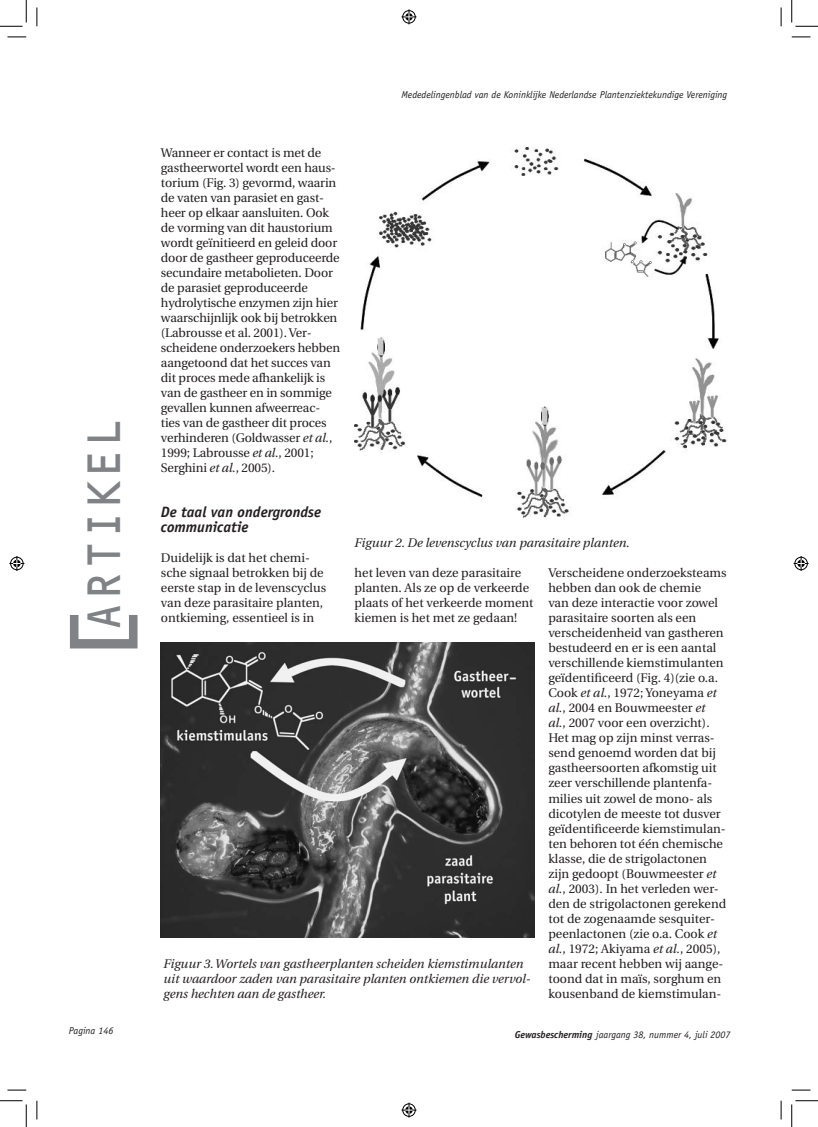
<style>
.page{position:relative;width:818px;height:1127px;background:#fff}
.page>*{position:absolute;margin:0;border:0;box-sizing:border-box;transform-origin:0 0}
.t1{font:91.25px "OCR C Regular";color:#808285}
.t2{font:48px "OCR C Regular";color:#808285;scale:.88 1}
.t3{font:italic 700 15px/15px "Officina Sans";color:#231f20}
.t4{font:12.5px/15px "Utopia";color:#231f20}
.t5{font:italic 12.5px/15px "Utopia";color:#231f20}
.t6{font:italic 10px "Officina Sans";color:#231f20}
.s1{font-style:italic}
.s2{font-weight:700}
</style>
<div class="page">
<img style="left:355px;top:148px;width:372px;height:370px">
<img style="left:161px;top:642px;width:373px;height:295px">
<svg style="left:8px;top:36px;width:18px;height:2px"></svg>
<svg style="left:792px;top:36px;width:18px;height:2px"></svg>
<svg style="left:8px;top:1089px;width:18px;height:1px"></svg>
<svg style="left:792px;top:1089px;width:18px;height:1px"></svg>
<svg style="left:36px;top:8px;width:2px;height:18px"></svg>
<svg style="left:36px;top:1100px;width:2px;height:19px"></svg>
<svg style="left:780px;top:8px;width:2px;height:18px"></svg>
<svg style="left:780px;top:1100px;width:2px;height:19px"></svg>
<svg style="left:0;top:0;width:27px;height:27px"></svg>
<svg style="left:0;top:1100px;width:27px;height:26px"></svg>
<svg style="left:791px;top:0;width:27px;height:27px"></svg>
<svg style="left:791px;top:1100px;width:27px;height:26px"></svg>
<svg style="left:401px;top:9px;width:15px;height:15px"></svg>
<svg style="left:401px;top:1102px;width:15px;height:15px"></svg>
<svg style="left:9px;top:556px;width:15px;height:15px"></svg>
<svg style="left:793px;top:556px;width:15px;height:15px"></svg>
<h2 class="t2" style="left:82px;top:631px;width:245px;rotate:-90deg">ARTIKEL</h2>
<h1 class="t1" style="left:65px;top:664px;width:67px;rotate:-90deg">[</h1>
<p class="t6" style="left:401px;top:88px;width:327px">Mededelingenblad van de Koninklijke Nederlandse Plantenziektekundige Vereniging</p>
<p class="t4" style="left:161px;top:145px;width:181px">Wanneer er contact is met de gastheerwortel wordt een haus&shy;torium (Fig. 3) gevormd, waarin de vaten van parasiet en gast&shy;heer op elkaar aansluiten. Ook de vorming van dit haustorium wordt geïnitieerd en geleid door door de gastheer geproduceerde secundaire metabolieten. Door de parasiet geproduceerde hydrolytische enzymen zijn hier waarschijnlijk ook bij betrokken (Labrousse et al. 2001). Ver&shy;scheidene onderzoekers hebben aangetoond dat het succes van dit proces mede afhankelijk is van de gastheer en in sommige gevallen kunnen afweerreac&shy;ties van de gastheer dit proces verhinderen (Goldwasser <span class="s1">et al.</span>,<br>1999; Labrousse <span class="s1">et al.</span>, 2001;<br>Serghini <span class="s1">et al.</span>, 2005).</p>
<p class="t3" style="left:161px;top:504px;width:162px">De taal van ondergrondse communicatie</p>
<p class="t4" style="left:161px;top:550px;width:167px">Duidelijk is dat het chemi&shy;sche signaal betrokken bij de eerste stap in de levenscyclus van deze parasitaire planten, ontkieming, essentieel is in</p>
<p class="t5" style="left:355px;top:535px;width:277px">Figuur 2. De levenscyclus van parasitaire planten.</p>
<p class="t4" style="left:355px;top:565px;width:180px">het leven van deze parasitaire planten. Als ze op de verkeerde plaats of het verkeerde moment kiemen is het met ze gedaan!</p>
<p class="t4" style="left:548px;top:565px;width:180px">Verscheidene onderzoeksteams hebben dan ook de chemie<br>van deze interactie voor zowel parasitaire soorten als een verscheidenheid van gastheren bestudeerd en er is een aantal verschillende kiemstimulanten geïdentificeerd (Fig. 4)(zie o.a.<br>Cook <span class="s1">et al.</span>, 1972; Yoneyama <span class="s1">et al.</span>, 2004 en Bouwmeester <span class="s1">et<br>al.</span>, 2007 voor een overzicht).<br>Het mag op zijn minst verras&shy;send genoemd worden dat bij gastheersoorten afkomstig uit zeer verschillende plantenfa&shy;milies uit zowel de mono- als dicotylen de meeste tot dusver geïdentificeerde kiemstimulan&shy;ten behoren tot één chemische klasse, die de strigolactonen zijn gedoopt (Bouwmeester <span class="s1">et al.</span>, 2003). In het verleden wer&shy;den de strigolactonen gerekend tot de zogenaamde sesquiter&shy;peenlactonen (zie o.a. Cook <span class="s1">et al.</span>, 1972; Akiyama <span class="s1">et al.</span>, 2005), maar recent hebben wij aange&shy;toond dat in maïs, sorghum en kousenband de kiemstimulan-</p>
<p class="t5" style="left:163px;top:955px;width:369px">Figuur 3. Wortels van gastheerplanten scheiden kiemstimulanten uit waardoor zaden van parasitaire planten ontkiemen die vervol&shy;gens hechten aan de gastheer.</p>
<p class="t6" style="left:69px;top:1024px;width:46px">Pagina 146</p>
<p class="t6" style="left:515px;top:1028px;width:217px"><span class="s2">Gewasbescherming</span> jaargang 38, nummer 4, juli 2007</p>
</div>
